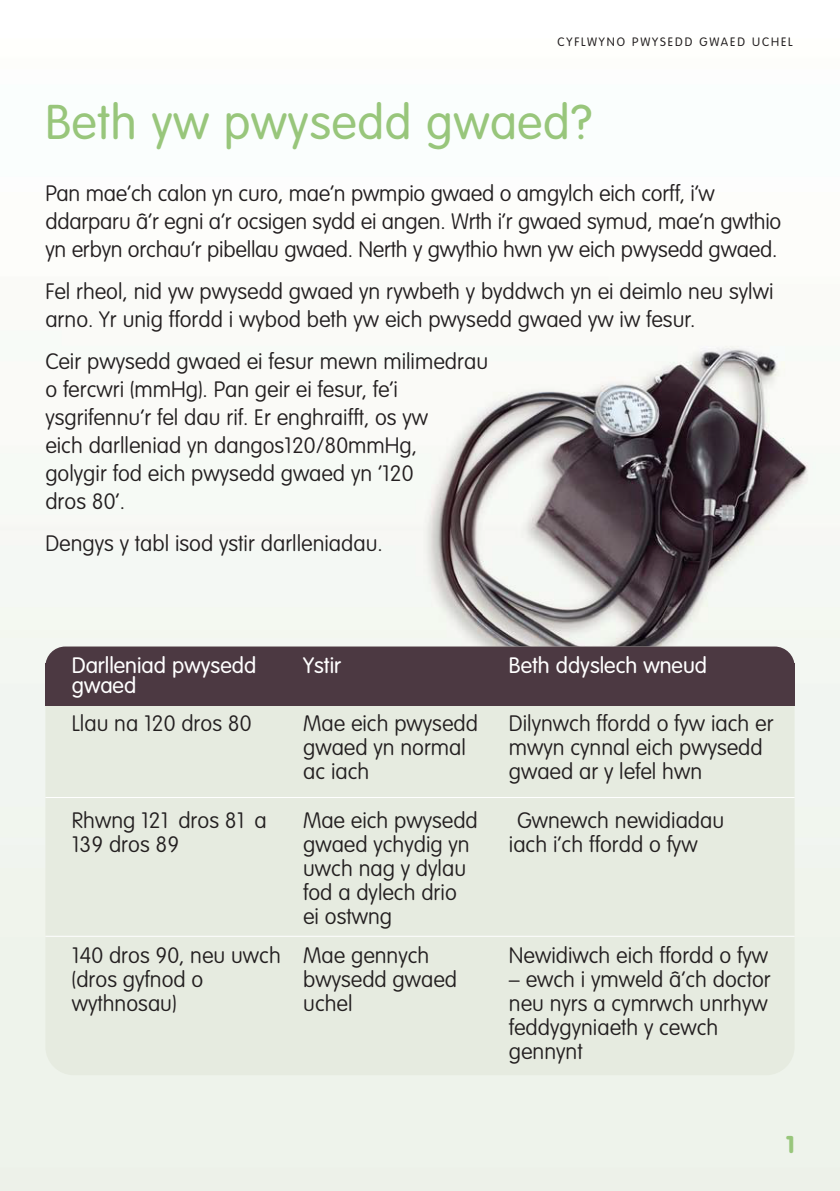
<style>
.page{position:relative;width:840px;height:1191px;background:#fff}
.page>*{position:absolute;margin:0;border:0;box-sizing:border-box;transform-origin:0 0}
.t1{font:300 48px "VAG Rounded";letter-spacing:.015em;color:#98c67b}
.t2{font:900 24px "VAG Rounded";color:#98c67b}
.t3{font:100 22px/28px "VAG Rounded";color:#231f20}
.t4{font:300 22px "VAG Rounded";color:#fff}
.t5{font:300 12px "VAG Rounded";letter-spacing:.16em;color:#231f20}
</style>
<div class="page">
<img style="left:0;top:346px;width:839px;height:845px">
<div style="left:45px;top:646px;width:749px;height:429px;background:#e6ebe0;border-radius:28px"></div>
<div style="left:45px;top:646px;width:749px;height:40px;background:#4c3942;border-radius:20px"></div>
<hr style="left:45px;top:935px;width:749px;height:1px;background:#fff">
<hr style="left:45px;top:797px;width:749px;height:1px;background:#fff">
<div style="left:45px;top:663px;width:749px;height:43px;background:#4c3942"></div>
<p class="t5" style="left:557px;top:35px;width:237px">CYFLWYNO PWYSEDD GWAED UCHEL</p>
<h1 class="t1" style="left:45px;top:95px;width:548px">Beth yw pwysedd gwaed?</h1>
<p class="t3" style="left:45px;top:179px;width:737px">Pan mae’ch calon yn curo, mae’n pwmpio gwaed o amgylch eich corff, i’w ddarparu â’r egni a’r ocsigen sydd ei angen. Wrth i’r gwaed symud, mae’n gwthio yn erbyn orchau’r pibellau gwaed. Nerth y gwythio hwn yw eich pwysedd gwaed.</p>
<p class="t3" style="left:45px;top:277px;width:729px">Fel rheol, nid yw pwysedd gwaed yn rywbeth y byddwch yn ei deimlo neu sylwi arno. Yr unig ffordd i wybod beth yw eich pwysedd gwaed yw iw fesur.</p>
<p class="t3" style="left:45px;top:347px;width:444px">Ceir pwysedd gwaed ei fesur mewn milimedrau o fercwri (mmHg). Pan geir ei fesur, fe’i ysgrifennu’r fel dau rif. Er enghraifft, os yw<br>eich darlleniad yn dangos120/80mmHg,<br>golygir fod eich pwysedd gwaed yn ‘120<br>dros 80’.</p>
<p class="t3" style="left:45px;top:529px;width:339px">Dengys y tabl isod ystir darlleniadau.</p>
<p class="t4" style="left:72px;top:653px;width:186px">Darlleniad pwysedd</p>
<p class="t4" style="left:303px;top:653px;width:39px">Ystir</p>
<p class="t4" style="left:508px;top:653px;width:200px">Beth ddyslech wneud</p>
<p class="t4" style="left:72px;top:673px;width:66px">gwaed</p>
<p class="t3" style="left:72px;top:709px;width:181px">Llau na 120 dros 80</p>
<p class="t3" style="left:303px;top:709px;width:176px">Mae eich pwysedd</p>
<p class="t3" style="left:508px;top:709px;width:266px">Dilynwch ffordd o fyw iach er</p>
<p class="t3" style="left:303px;top:733px;width:164px">gwaed yn normal</p>
<p class="t3" style="left:508px;top:733px;width:255px">mwyn cynnal eich pwysedd</p>
<p class="t3" style="left:303px;top:757px;width:68px">ac iach</p>
<p class="t3" style="left:508px;top:757px;width:195px">gwaed ar y lefel hwn</p>
<p class="t3" style="left:72px;top:805px;width:196px">Rhwng 121 dros 81 a</p>
<p class="t3" style="left:303px;top:805px;width:176px">Mae eich pwysedd</p>
<p class="t3" style="left:516px;top:805px;width:208px">Gwnewch newidiadau</p>
<p class="t3" style="left:72px;top:829px;width:109px">139 dros 89</p>
<p class="t3" style="left:303px;top:829px;width:168px">gwaed ychydig yn</p>
<p class="t3" style="left:508px;top:829px;width:190px">iach i’ch ffordd o fyw</p>
<p class="t3" style="left:303px;top:855px;width:164px;line-height:24px">uwch nag y dylau fod a dylech drio ei ostwng</p>
<p class="t3" style="left:72px;top:941px;width:359px">140 dros 90, neu uwch Mae gennych</p>
<p class="t3" style="left:508px;top:941px;width:261px">Newidiwch eich ffordd o fyw</p>
<p class="t3" style="left:72px;top:965px;width:133px">(dros gyfnod o</p>
<p class="t3" style="left:303px;top:965px;width:155px">bwysedd gwaed</p>
<p class="t3" style="left:508px;top:965px;width:263px">– ewch i ymweld â’ch doctor</p>
<p class="t3" style="left:72px;top:989px;width:106px">wythnosau)</p>
<p class="t3" style="left:303px;top:989px;width:51px">uchel</p>
<p class="t3" style="left:508px;top:991px;width:260px;line-height:24px">neu nyrs a cymrwch unrhyw feddygyniaeth y cewch gennynt</p>
<p class="t2" style="left:786px;top:1129px;width:9px">1</p>
</div>
